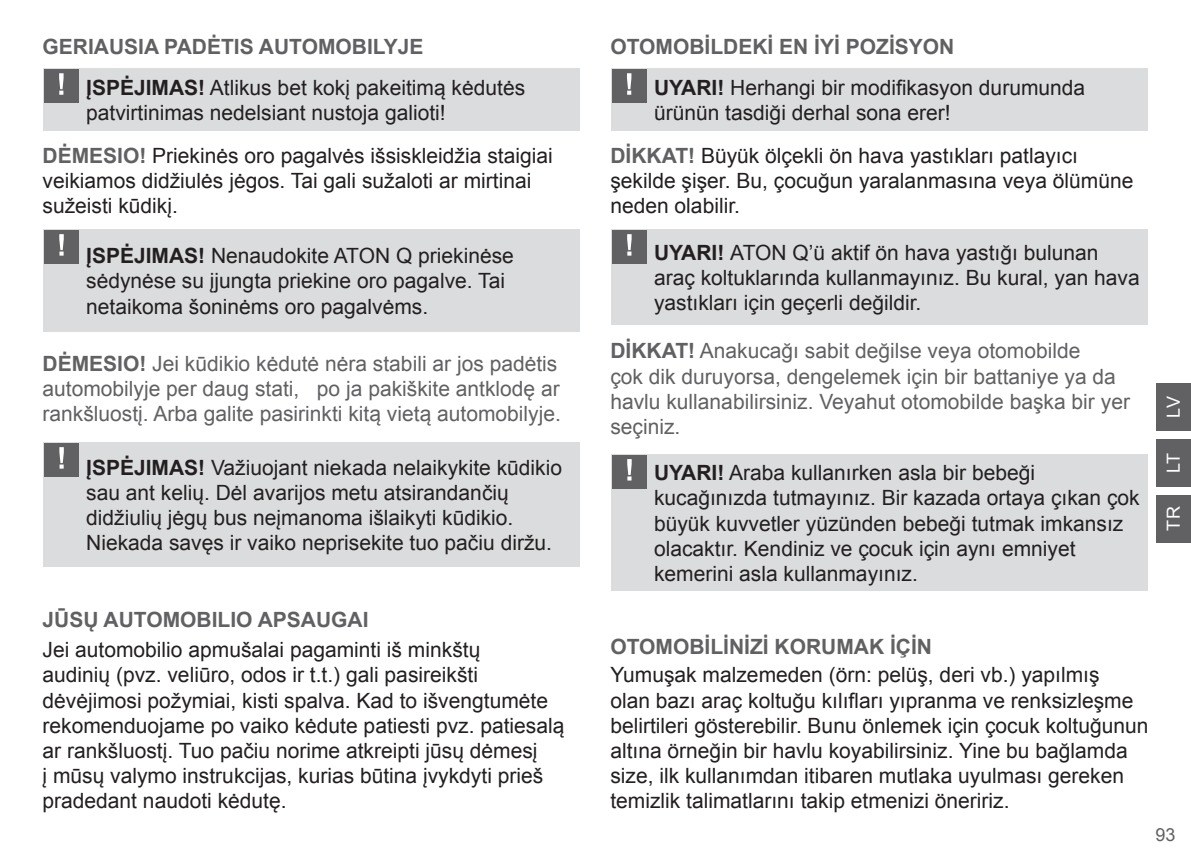
<style>
.page{position:relative;width:1191px;height:851px;background:#fff}
.page>*{position:absolute;margin:0;border:0;box-sizing:border-box;transform-origin:0 0}
.t1{font:21px/25.2px "Arial";color:#231f20}
.t2{font:21px/25.2px "Arial";color:#616164}
.t3{font:700 21px "Arial";color:#616164}
.t4{font:18px "Arial";color:#fff}
.t5{font:18px "Arial";color:#616164}
.s1{font-weight:700}
.s2{font-weight:700;color:#616164}
</style>
<div class="page">
<div style="left:1157px;top:383px;width:34px;height:47px;background:#616164"></div>
<div style="left:1157px;top:439px;width:34px;height:47px;background:#616164"></div>
<div style="left:1157px;top:495px;width:34px;height:47px;background:#616164"></div>
<div style="left:44px;top:69px;width:536px;height:62px;background:#dbdcde"></div>
<div style="left:611px;top:69px;width:536px;height:62px;background:#dbdcde"></div>
<div style="left:44px;top:229px;width:536px;height:103px;background:#dbdcde"></div>
<div style="left:44px;top:230px;width:35px;height:34px;background:#616164"></div>
<svg style="left:59px;top:234px;width:5px;height:21px"></svg>
<div style="left:611px;top:229px;width:536px;height:96px;background:#dbdcde"></div>
<div style="left:612px;top:230px;width:35px;height:34px;background:#616164"></div>
<svg style="left:627px;top:234px;width:4px;height:21px"></svg>
<div style="left:44px;top:442px;width:536px;height:125px;background:#dbdcde"></div>
<div style="left:611px;top:454px;width:536px;height:137px;background:#dbdcde"></div>
<div style="left:44px;top:443px;width:35px;height:34px;background:#616164"></div>
<svg style="left:59px;top:447px;width:5px;height:21px"></svg>
<div style="left:612px;top:455px;width:35px;height:34px;background:#616164"></div>
<svg style="left:627px;top:459px;width:4px;height:21px"></svg>
<p class="t3" style="left:43px;top:33px;width:382px">GERIAUSIA PADĖTIS AUTOMOBI LYJE</p>
<p class="t3" style="left:610px;top:33px;width:342px">OTOMOBİLDEKİ EN İYİ POZİSYON</p>
<p class="t1" style="left:86px;top:75px;width:440px"><span class="s1">ĮSP ĖJIMAS!</span> Atlikus bet kokį pakeitimą kėdutės patvirtinimas nedelsiant nustoja galioti!</p>
<p class="t1" style="left:654px;top:75px;width:433px"><span class="s1">UYARI!</span> Herhangi bir modifikasyon durumunda ürünün tasdiği derhal sona erer!</p>
<p class="t1" style="left:43px;top:143px;width:511px"><span class="s2">DĖMESIO!</span> Priekinės oro pagalvės išsiskleidžia staigiai veikiamos didžiulės jėgos. Tai gali sužaloti ar mirtinai sužeisti kūdikį.</p>
<p class="t1" style="left:610px;top:143px;width:524px"><span class="s2">DİKKAT!</span> Büyük ölçekli ön hava yastıkları patlayıcı şekilde şişer. Bu, çocuğun yaralanmasına veya ölümüne neden olabilir.</p>
<p class="t1" style="left:86px;top:243px;width:429px"><span class="s1">ĮSPĖJIMAS!</span> Nenaudokite ATON Q priekinėse sėdynėse su įjungta priekine oro pagalve. Tai netaikoma šoninėms oro pagalvėms.</p>
<p class="t1" style="left:654px;top:240px;width:487px"><span class="s1">UYARI!</span> ATON Q’ü aktif ön hava yastığı bulunan araç koltuklarında kullanmayınız. Bu kural, yan hava yastıkları için geçerli değildir.</p>
<p class="t2" style="left:43px;top:351px;width:520px"><span class="s1">DĖMESIO!</span> Jei kūdikio kėdutė nėra stabili ar jos padėtis automobilyje per daug stati, po ja pakiškite antklodę ar rankšluostį. Arba galite pasirinkti kitą vietą automobilyje.</p>
<p class="t2" style="left:610px;top:338px;width:521px"><span class="s1">DİKKAT!</span> Anakucağı sabit değilse veya otomobilde<br>çok dik duruyorsa, dengelemek için bir battaniye ya da havlu kullanabilirsiniz. Veyahut otomobilde başka bir yer seçiniz.</p>
<p class="t1" style="left:86px;top:455px;width:477px"><span class="s1">ĮSPĖJIMAS!</span> Važiuojant niekada nelaikykite kūdikio sau ant kelių. Dėl avarijos metu atsirandančių didžiulių jėgų bus neįmanoma išlaikyti kūdikio.<br>Niekada savęs ir vaiko neprisekite tuo pačiu diržu.</p>
<p class="t1" style="left:654px;top:460px;width:487px"><span class="s1">UYARI!</span> Araba kullanırken asla bir bebeği kucağınızda tutmayınız. Bir kazada ortaya çıkan çok büyük kuvvetler yüzünden bebeği tutmak imkansız olacaktır. Kendiniz ve çocuk için aynı emniyet kemerini asla kullanmayınız.</p>
<p class="t3" style="left:43px;top:605px;width:15px">JŪS</p>
<p class="t3" style="left:83px;top:605px;width:284px">Ų AUTOMOBI LIO APSAUGAI</p>
<p class="t1" style="left:43px;top:637px;width:523px">Jei automobilio apmušalai pagaminti iš minkštų<br>audinių (pvz. veliūro, odos ir t.t.) gali pasireikšti dėvėjimosi požymiai, kisti spalva. Kad to išvengtumėte rekomenduojame po vaiko kėdute patiesti pvz. patiesalą ar rankšluostį. Tuo pačiu norime atkreipti jūsų dėmesį<br>į mūsų valymo instrukcijas, kurias būtina įvykdyti prieš pradedant naudoti kėdutę.</p>
<p class="t3" style="left:610px;top:632px;width:320px">OTOMOBİLİNİZİ KORUMAK İÇİN</p>
<p class="t1" style="left:610px;top:662px;width:539px">Yumuşak malzemeden (örn: pelüş, deri vb.) yapılmış<br>olan bazı araç koltuğu kılıfları yıpranma ve renksizleşme belirtileri gösterebilir. Bunu önlemek için çocuk koltuğunun altına örneğin bir havlu koyabilirsiniz. Yine bu bağlamda size, ilk kullanımdan itibaren mutlaka uyulması gereken temizlik talimatlarını takip etmenizi öneririz.</p>
<p class="t4" style="left:1161px;top:417px;width:23px;rotate:-90deg">LV</p>
<p class="t4" style="left:1161px;top:472px;width:21px;rotate:-90deg">LT</p>
<p class="t4" style="left:1161px;top:530px;width:26px;rotate:-90deg">TR</p>
<p class="t5" style="left:1155px;top:822px;width:22px">93</p>
</div>
